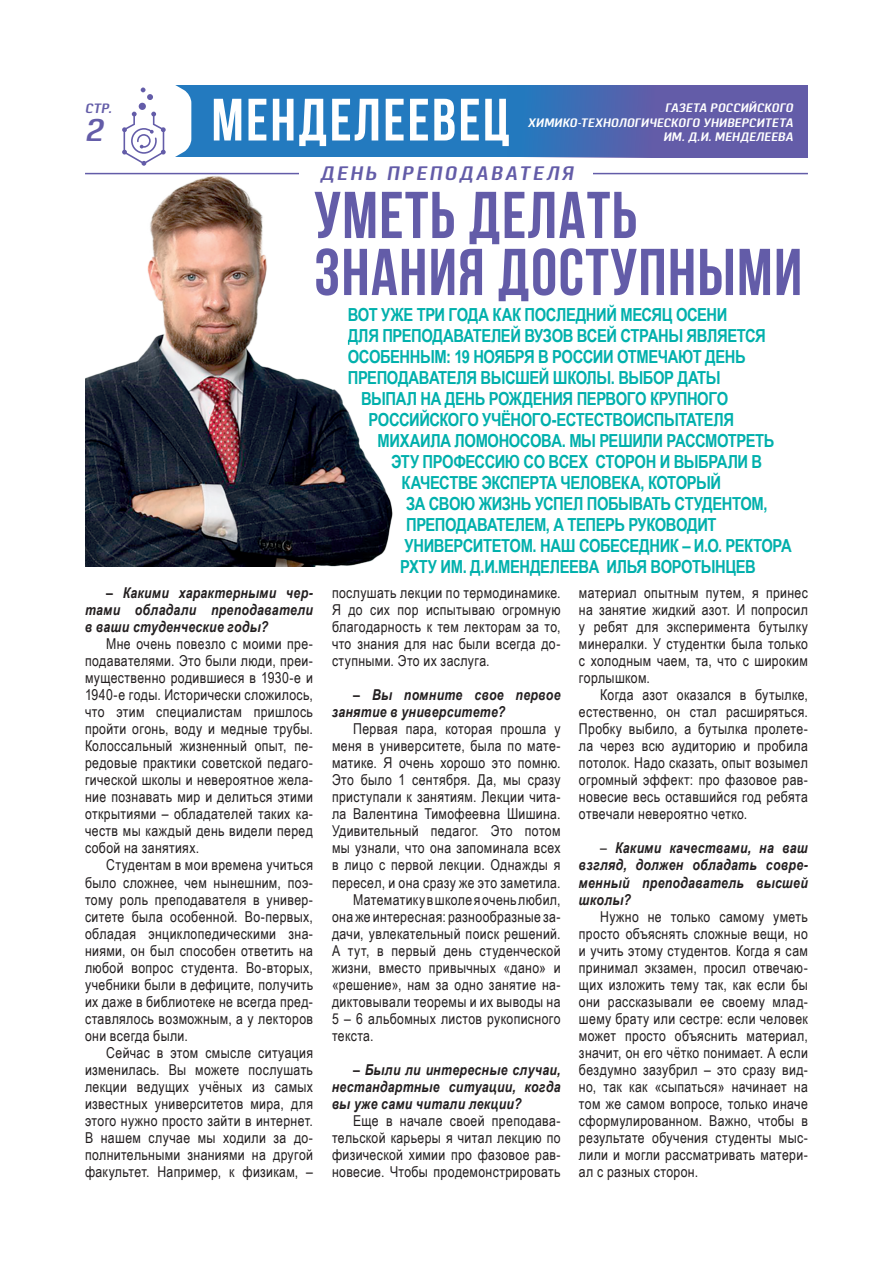
<style>
.page{position:relative;width:893px;height:1263px;background:#fff}
.page>*{position:absolute;margin:0;border:0;box-sizing:border-box;transform-origin:0 0}
.зАГОЛОВОК{font:700 66px/57px "Bebas Neue";letter-spacing:.02em;color:#635ca8}
.t1{font:700 59.55px "Bebas Neue";letter-spacing:.04em;color:#fff}
.t2{font:italic 600 31.5px "Pancetta Pro";color:#635ca8}
.ЛИД{font:italic 600 19.5px "Pancetta Pro";letter-spacing:.16em;color:#635ca8}
.Основной_текст{font:700 18px "Arial Narrow";letter-spacing:-.025em;color:#00b0ac}
.Основной_текст-2{font:15px/17px "Arial Narrow";letter-spacing:.02em;color:#231f20;text-align:justify}
.Основной_текст-3{font:italic 700 15px/17px "Arial Narrow";letter-spacing:.02em;color:#231f20;text-align:justify}
.t3{font:italic 600 13.5px "Pancetta Pro";color:#635ca8}
.t4{font:italic 600 12.3px/14.7px "Pancetta Pro";letter-spacing:.04em;color:#fff;text-align:right}
.s1{font-weight:400;font-style:normal}
</style>
<div class="page">
<div style="left:143px;top:86px;width:663px;height:71px;background:#237abf"></div>
<svg style="left:508px;top:85px;width:300px;height:72px;fill:#635ca8"></svg>
<svg style="left:122px;top:85px;width:69px;height:80px"></svg>
<hr style="left:85px;top:173px;width:723px;height:1px;background:#635ca8">
<div style="left:300px;top:166px;width:293px;height:30px;background:#fff"></div>
<img style="left:85px;top:165px;width:308px;height:402px">
<p class="t3" style="left:85px;top:100px;width:28px">СТР.</p>
<h3 class="t2" style="left:85px;top:113px;width:19px">2</h3>
<h2 class="t1" style="left:211px;top:87px;width:300px">МЕНДЕЛЕЕВЕЦ</h2>
<p class="t4" style="left:528px;top:100px;width:266px">ГАЗЕТА РОССИЙСКОГО<br>ХИМИКО-ТЕХНОЛОГИЧЕСКОГО УНИВЕРСИТЕТА<br>ИМ. Д.И. МЕНДЕЛЕЕВА</p>
<p class="ЛИД" style="left:320px;top:163px;width:254px">ДЕНЬ ПРЕПОДАВАТЕЛЯ</p>
<p class="зАГОЛОВОК" style="left:314px;top:186px;width:490px">УМЕТЬ ДЕЛАТЬ<br>ЗНАНИЯ ДОСТУПНЫМИ</p>
<p class="Основной_текст" style="left:348px;top:301px;width:381px">ВОТ УЖЕ ТРИ ГОДА КАК ПОСЛЕДНИЙ МЕСЯЦ ОСЕНИ</p>
<p class="Основной_текст" style="left:348px;top:322px;width:420px">ДЛЯ ПРЕПОДАВАТЕЛЕЙ ВУЗОВ ВСЕЙ СТРАНЫ ЯВЛЯЕТСЯ</p>
<p class="Основной_текст" style="left:348px;top:343px;width:399px">ОСОБЕННЫМ: 19 НОЯБРЯ В РОССИИ ОТМЕЧАЮТ ДЕНЬ</p>
<p class="Основной_текст" style="left:348px;top:364px;width:374px">ПРЕПОДАВАТЕЛЯ ВЫСШЕЙ ШКОЛЫ. ВЫБОР ДАТЫ</p>
<p class="Основной_текст" style="left:361px;top:385px;width:369px">ВЫПАЛ НА ДЕНЬ РОЖДЕНИЯ ПЕРВОГО КРУПНОГО</p>
<p class="Основной_текст" style="left:369px;top:406px;width:367px">РОССИЙСКОГО УЧЁНОГО-ЕСТЕСТВОИСПЫТАТЕЛЯ</p>
<p class="Основной_текст" style="left:378px;top:427px;width:398px">МИХАИЛА ЛОМОНОСОВА. МЫ РЕШИЛИ РАССМОТРЕТЬ</p>
<p class="Основной_текст" style="left:391px;top:448px;width:373px">ЭТУ ПРОФЕССИЮ СО ВСЕХ СТОРОН И ВЫБРАЛИ В</p>
<p class="Основной_текст" style="left:402px;top:469px;width:321px">КАЧЕСТВЕ ЭКСПЕРТА ЧЕЛОВЕКА, КОТОРЫЙ</p>
<p class="Основной_текст" style="left:406px;top:490px;width:363px">ЗА СВОЮ ЖИЗНЬ УСПЕЛ ПОБЫВАТЬ СТУДЕНТОМ,</p>
<p class="Основной_текст" style="left:406px;top:511px;width:312px">ПРЕПОДАВАТЕЛЕМ, А ТЕПЕРЬ РУКОВОДИТ</p>
<p class="Основной_текст" style="left:405px;top:532px;width:389px">УНИВЕРСИТЕТОМ. НАШ СОБЕСЕДНИК – И.О. РЕКТОРА</p>
<p class="Основной_текст" style="left:400px;top:553px;width:357px">РХТУ ИМ. Д.И.МЕНДЕЛЕЕВА ИЛЬЯ ВОРОТЫНЦЕВ</p>
<p class="Основной_текст-3" style="left:85px;top:584px;width:230px;text-indent:21px">– Какими характерными чер&shy;тами обладали преподаватели в ваши студенческие годы?</p>
<p class="Основной_текст-2" style="left:85px;top:635px;width:230px;text-indent:21px">Мне очень повезло с моими пре&shy;подавателями. Это были люди, преи&shy;мущественно родившиеся в 1930-е и 1940-е годы. Исторически сложилось, что этим специалистам пришлось пройти огонь, воду и медные трубы.<br>Колоссальный жизненный опыт, пе&shy;редовые практики советской педаго&shy;гической школы и невероятное жела&shy;ние познавать мир и делиться этими открытиями – обладателей таких ка&shy;честв мы каждый день видели перед собой на занятиях.</p>
<p class="Основной_текст-2" style="left:85px;top:856px;width:230px;text-indent:21px">Студентам в мои времена учиться было сложнее, чем нынешним, поэ&shy;тому роль преподавателя в универ&shy;ситете была особенной. Во-первых, обладая энциклопедическими зна&shy;ниями, он был способен ответить на любой вопрос студента. Во-вторых, учебники были в дефиците, получить их даже в библиотеке не всегда пред&shy;ставлялось возможным, а у лекторов они всегда были.</p>
<p class="Основной_текст-2" style="left:85px;top:1043px;width:230px;text-indent:21px">Сейчас в этом смысле ситуация изменилась. Вы можете послушать лекции ведущих учёных из самых известных университетов мира, для этого нужно просто зайти в интернет.<br>В нашем случае мы ходили за до&shy;полнительными знаниями на другой факультет. Например, к физикам, –</p>
<p class="Основной_текст-2" style="left:332px;top:584px;width:230px">послушать лекции по термодинамике.<br>Я до сих пор испытываю огромную благодарность к тем лекторам за то, что знания для нас были всегда до&shy;ступными. Это их заслуга.</p>
<p class="Основной_текст-3" style="left:332px;top:686px;width:230px;text-indent:21px">– Вы помните свое первое занятие в университете?</p>
<p class="Основной_текст-2" style="left:332px;top:720px;width:230px;text-indent:21px">Первая пара, которая прошла у меня в университете, была по мате&shy;матике. Я очень хорошо это помню.<br>Это было 1 сентября. Да, мы сразу приступали к занятиям. Лекции чита&shy;ла Валентина Тимофеевна Шишина.<br>Удивительный педагог. Это потом мы узнали, что она запоминала всех в лицо с первой лекции. Однажды я пересел, и она сразу же это заметила.</p>
<p class="Основной_текст-2" style="left:332px;top:890px;width:230px;text-indent:21px">Математику в школе я очень любил, она же интересная: разнообразные за&shy;дачи, увлекательный поиск решений.<br>А тут, в первый день студенческой жизни, вместо привычных «дано» и «решение», нам за одно занятие на&shy;диктовывали теоремы и их выводы на 5 – 6 альбомных листов рукописного текста.</p>
<p class="Основной_текст-3" style="left:332px;top:1060px;width:230px;text-indent:21px">– Были ли интересные случаи, нестандартные ситуации, когда вы уже сами читали лекции?</p>
<p class="Основной_текст-2" style="left:332px;top:1111px;width:230px;text-indent:21px">Еще в начале своей преподава&shy;тельской карьеры я читал лекцию по физической химии про фазовое рав&shy;новесие. Чтобы продемонстрировать</p>
<p class="Основной_текст-2" style="left:579px;top:584px;width:230px">материал опытным путем, я принес на занятие жидкий азот. И попросил у ребят для эксперимента бутылку минералки. У студентки была только с холодным чаем, та, что с широким горлышком.</p>
<p class="Основной_текст-2" style="left:579px;top:686px;width:230px;text-indent:21px">Когда азот оказался в бутылке, естественно, он стал расширяться.<br>Пробку выбило, а бутылка пролете&shy;ла через всю аудиторию и пробила потолок. Надо сказать, опыт возымел огромный эффект: про фазовое рав&shy;новесие весь оставшийся год ребята отвечали невероятно четко.</p>
<p class="Основной_текст-3" style="left:579px;top:839px;width:231px;text-indent:21px"><span class="s1">–</span> Какими качествами, на ваш взгляд, должен обладать совре&shy;менный преподаватель высшей школы?</p>
<p class="Основной_текст-2" style="left:579px;top:907px;width:230px;text-indent:21px">Нужно не только самому уметь просто объяснять сложные вещи, но и учить этому студентов. Когда я сам принимал экзамен, просил отвечаю&shy;щих изложить тему так, как если бы они рассказывали ее своему млад&shy;шему брату или сестре: если человек может просто объяснить материал, значит, он его чётко понимает. А если бездумно зазубрил – это сразу вид&shy;но, так как «сыпаться» начинает на том же самом вопросе, только иначе сформулированном. Важно, чтобы в результате обучения студенты мыс&shy;лили и могли рассматривать матери&shy;ал с разных сторон.</p>
</div>
